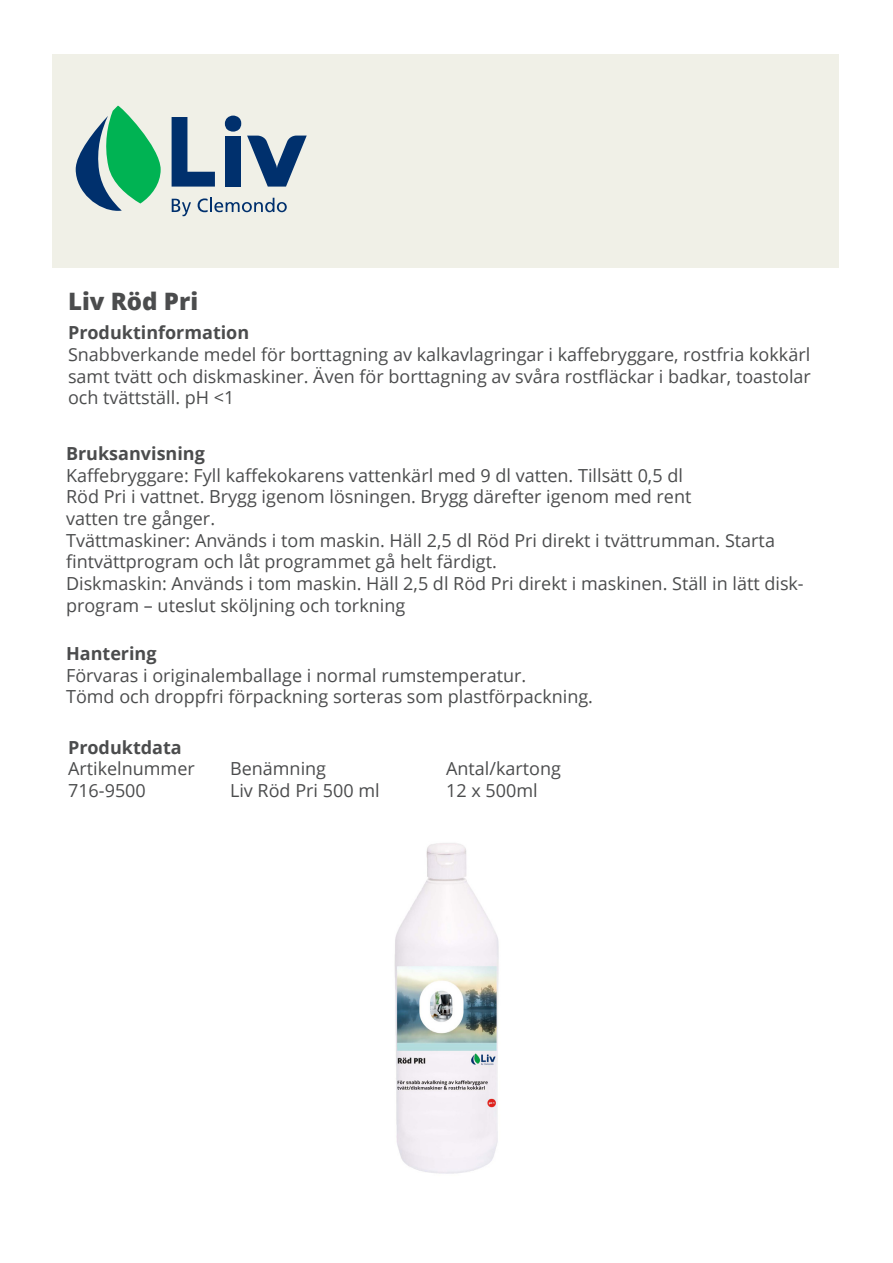
<style>
.page{position:relative;width:893px;height:1263px;background:#fff}
.page>*{position:absolute;margin:0;border:0;box-sizing:border-box;transform-origin:0 0}
.t1{font:800 24px "Open Sans";color:#4b4c4d}
.t2{font:18px/21.6px "Open Sans";color:#4b4c4d}
.t3{font:700 18px "Open Sans";color:#4b4c4d}
.s1{font-weight:700}
</style>
<div class="page">
<div style="left:53px;top:54px;width:786px;height:214px;background:#f0f0e7"></div>
<svg style="left:76px;top:106px;width:85px;height:105px"></svg>
<svg style="left:225px;top:116px;width:16px;height:16px"></svg>
<svg style="left:172px;top:117px;width:43px;height:70px"></svg>
<div style="left:225px;top:136px;width:16px;height:51px;background:#00306d"></div>
<svg style="left:247px;top:136px;width:60px;height:51px"></svg>
<svg style="left:172px;top:199px;width:19px;height:17px"></svg>
<svg style="left:198px;top:198px;width:89px;height:14px"></svg>
<img style="left:394px;top:843px;width:105px;height:331px">
<p class="t1" style="left:68px;top:283px;width:132px">Liv Röd Pri</p>
<p class="t2" style="left:68px;top:322px;width:744px"><span class="s1">Produktinformation<br></span>Snabbverkande medel för borttagning av kalkavlagringar i kaffebryggare, rostfria kokkärl samt tvätt och diskmaskiner. Även för borttagning av svåra rostfläckar i badkar, toastolar och tvättställ. pH &lt;1</p>
<p class="t3" style="left:66px;top:441px;width:140px">Bruksanvisning</p>
<p class="t2" style="left:66px;top:464px;width:618px">Kaffebryggare: Fyll kaffekokarens vattenkärl med 9 dl vatten. Tillsätt 0,5 dl</p>
<p class="t2" style="left:66px;top:486px;width:627px">Röd Pri i vattnet. Brygg igenom lösningen. Brygg därefter igenom med rent</p>
<p class="t2" style="left:66px;top:507px;width:151px">vatten tre gånger.</p>
<p class="t2" style="left:66px;top:529px;width:710px">Tvättmaskiner: Används i tom maskin. Häll 2,5 dl Röd Pri direkt i tvättrumman. Starta</p>
<p class="t2" style="left:66px;top:550px;width:432px">fintvättprogram och låt programmet gå helt färdigt.</p>
<p class="t2" style="left:66px;top:572px;width:739px">Diskmaskin: Används i tom maskin. Häll 2,5 dl Röd Pri direkt i maskinen. Ställ in lätt disk&shy;program – uteslut sköljning och torkning</p>
<p class="t3" style="left:66px;top:641px;width:92px">Hantering</p>
<p class="t2" style="left:66px;top:664px;width:462px">Förvaras i originalemballage i normal rumstemperatur.</p>
<p class="t2" style="left:66px;top:685px;width:529px">Tömd och droppfri förpackning sorteras som plastförpackning.</p>
<p class="t3" style="left:68px;top:734px;width:115px">Produktdata</p>
<p class="t2" style="left:68px;top:757px;width:128px">Artikelnummer</p>
<p class="t2" style="left:230px;top:757px;width:98px">Benämning</p>
<p class="t2" style="left:446px;top:757px;width:116px">Antal/kartong</p>
<p class="t2" style="left:68px;top:779px;width:79px">716-9500</p>
<p class="t2" style="left:230px;top:779px;width:151px">Liv Röd Pri 500 ml</p>
<p class="t2" style="left:446px;top:779px;width:93px">12 x 500ml</p>
</div>
